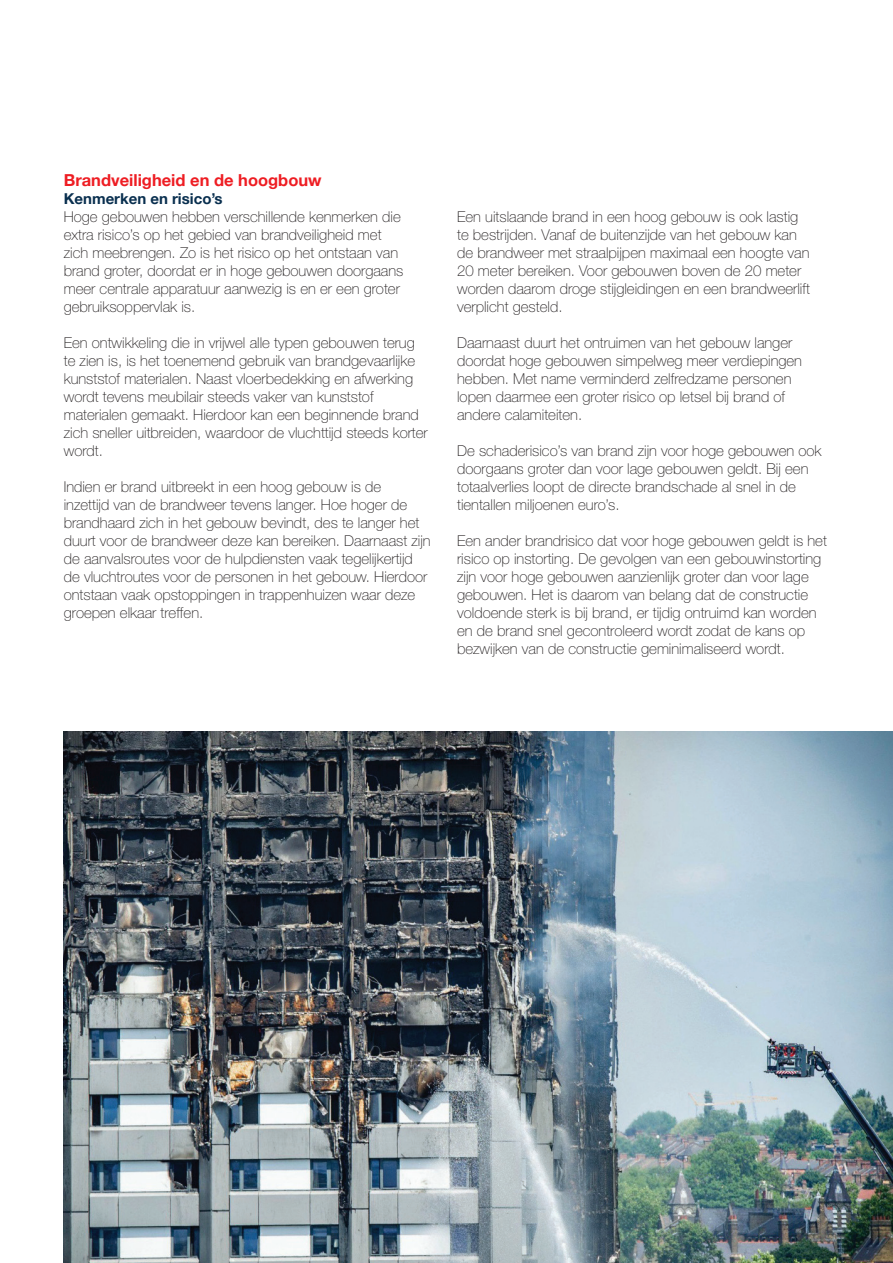
<style>
.page{position:relative;width:893px;height:1263px;background:#fff}
.page>*{position:absolute;margin:0;border:0;box-sizing:border-box;transform-origin:0 0}
.Tussenkop_Rood{font:700 16.5px "Helvetica Neue";color:#ee1d23}
.Body_text{font:100 15px/18px "Helvetica Neue LT Std";color:#231f20}
.Tussenkop_blauw_10_p{font:700 15px "Helvetica Neue";color:#092f4f}
</style>
<div class="page">
<img style="left:64px;top:731px;width:829px;height:532px">
<p class="Tussenkop_Rood" style="left:64px;top:170px;width:259px">Brandveiligheid en de hoogbouw</p>
<p class="Tussenkop_blauw_10_p" style="left:64px;top:190px;width:160px">Kenmerken en risico’s</p>
<p class="Body_text" style="left:64px;top:208px;width:341px">Hoge gebouwen hebben verschillende kenmerken die extra risico’s op het gebied van brandveiligheid met zich meebrengen. Zo is het risico op het ontstaan van brand groter, doordat er in hoge gebouwen doorgaans meer centrale apparatuur aanwezig is en er een groter gebruiksoppervlak is.</p>
<p class="Body_text" style="left:64px;top:334px;width:365px">Een ontwikkeling die in vrijwel alle typen gebouwen terug te zien is, is het toenemend gebruik van brandgevaarlijke kunststof materialen. Naast vloerbedekking en afwerking wordt tevens meubilair steeds vaker van kunststof materialen gemaakt. Hierdoor kan een beginnende brand zich sneller uitbreiden, waardoor de vluchttijd steeds korter wordt.</p>
<p class="Body_text" style="left:64px;top:478px;width:368px">Indien er brand uitbreekt in een hoog gebouw is de inzettijd van de brandweer tevens langer. Hoe hoger de brandhaard zich in het gebouw bevindt, des te langer het duurt voor de brandweer deze kan bereiken. Daarnaast zijn de aanvalsroutes voor de hulpdiensten vaak tegelijkertijd de vluchtroutes voor de personen in het gebouw. Hierdoor ontstaan vaak opstoppingen in trappenhuizen waar deze groepen elkaar treffen.</p>
<p class="Body_text" style="left:457px;top:208px;width:354px">Een uitslaande brand in een hoog gebouw is ook lastig te bestrijden. Vanaf de buitenzijde van het gebouw kan de brandweer met straalpijpen maximaal een hoogte van 20 meter bereiken. Voor gebouwen boven de 20 meter worden daarom droge stijgleidingen en een brandweerlift verplicht gesteld.</p>
<p class="Body_text" style="left:457px;top:334px;width:346px">Daarnaast duurt het ontruimen van het gebouw langer doordat hoge gebouwen simpelweg meer verdiepingen hebben. Met name verminderd zelfredzame personen lopen daarmee een groter risico op letsel bij brand of andere calamiteiten.</p>
<p class="Body_text" style="left:457px;top:442px;width:366px">De schaderisico’s van brand zijn voor hoge gebouwen ook doorgaans groter dan voor lage gebouwen geldt. Bij een totaalverlies loopt de directe brandschade al snel in de tientallen miljoenen euro’s.</p>
<p class="Body_text" style="left:457px;top:532px;width:371px">Een ander brandrisico dat voor hoge gebouwen geldt is het risico op instorting. De gevolgen van een gebouwinstorting zijn voor hoge gebouwen aanzienlijk groter dan voor lage gebouwen. Het is daarom van belang dat de constructie voldoende sterk is bij brand, er tijdig ontruimd kan worden en de brand snel gecontroleerd wordt zodat de kans op bezwijken van de constructie geminimaliseerd wordt.</p>
</div>
